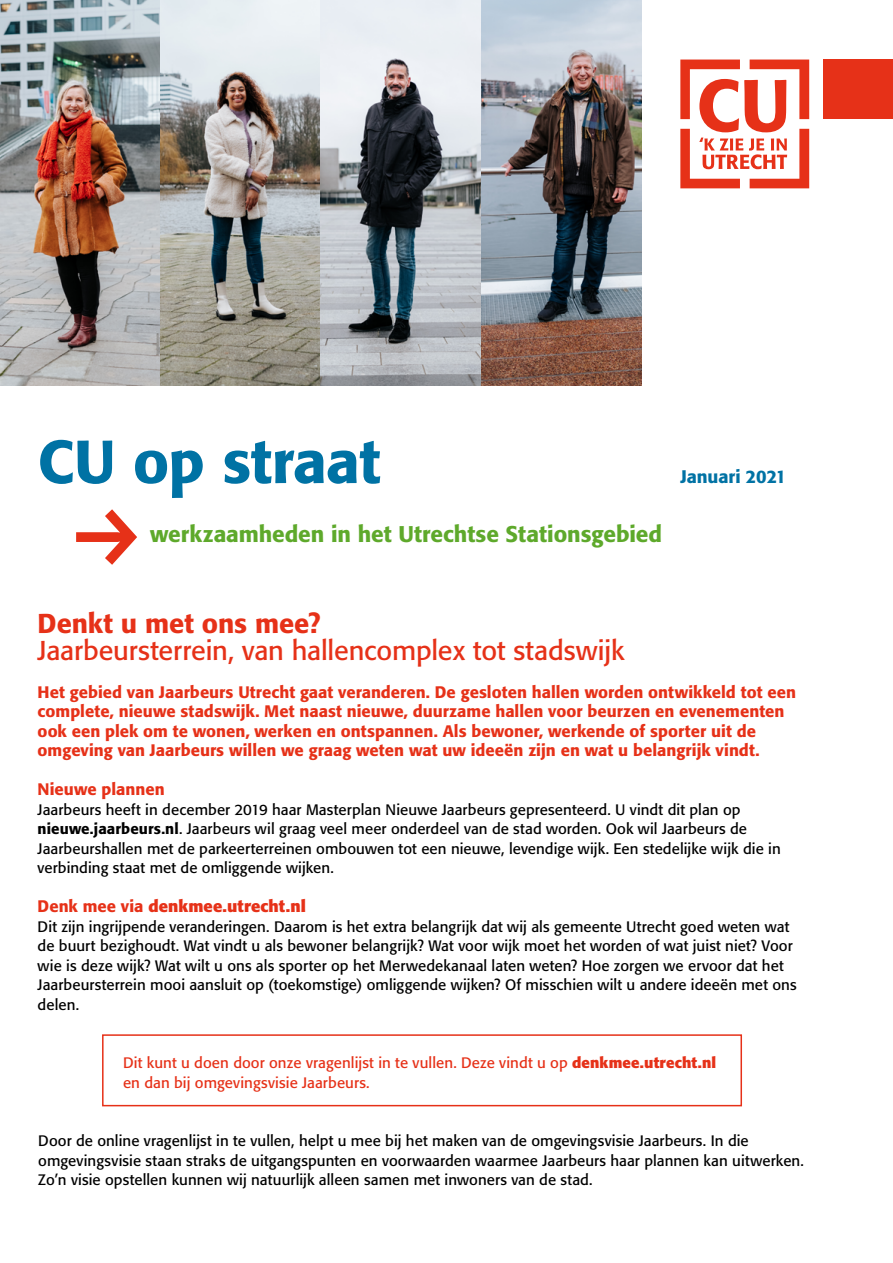
<style>
.page{position:relative;width:893px;height:1263px;background:#fff}
.page>*{position:absolute;margin:0;border:0;box-sizing:border-box;transform-origin:0 0}
.kop{font:500 60px "Formata BQ";letter-spacing:-.005em;color:#0072a4}
.intro_kop{font:27px "Formata BQ";letter-spacing:-.005em;color:#e63118}
.intro_kop-2{font:500 27px "Formata BQ";letter-spacing:-.005em;color:#e63118}
.Sub_kop{font:500 22.5px "Formata BQ";color:#5ea92b}
.datum{font:500 18px "Formata BQ";letter-spacing:-.005em;color:#0072a4}
.Body_kopje{font:500 16.5px/19.5px "Formata BQ";color:#e63118}
.Body_kopje-2{font:700 16.5px "Formata BQ";letter-spacing:.005em;color:#e63118}
.body{font:15px/19.5px "Formata BQ";letter-spacing:.005em;color:#000}
.body-2{font:15px/19.5px "Formata BQ";letter-spacing:.005em;color:#e63118}
.s1{font-weight:500}
.s2{font-weight:700}
</style>
<div class="page">
<img style="left:0;top:0;width:641px;height:386px">
<div style="left:102px;top:1034px;width:640px;height:72px;border:2px solid #e63118"></div>
<div style="left:823px;top:60px;width:70px;height:59px;background:#e63118"></div>
<svg style="left:680px;top:60px;width:129px;height:128px"></svg>
<h1 class="kop" style="left:38px;top:425px;width:344px">CU op straat</h1>
<h3 class="Sub_kop" style="left:150px;top:520px;width:514px">werkzaamheden in het Utrechtse Stationsgebied</h3>
<p class="datum" style="left:680px;top:466px;width:108px">Januari 2021</p>
<h2 class="intro_kop-2" style="left:38px;top:607px;width:285px">Denkt u met ons mee?</h2>
<h2 class="intro_kop" style="left:38px;top:634px;width:588px">Jaarbeursterrein, van hallencomplex tot stadswijk</h2>
<p class="Body_kopje" style="left:38px;top:682px;width:760px">Het gebied van Jaarbeurs Utrecht gaat veranderen. De gesloten hallen worden ontwikkeld tot een complete, nieuwe stadswijk. Met naast nieuwe, duurzame hallen voor beurzen en evenementen ook een plek om te wonen, werken en ontspannen. Als bewoner, werkende of sporter uit de omgeving van Jaarbeurs willen we graag weten wat uw ideeën zijn en wat u belangrijk vindt.</p>
<p class="Body_kopje" style="left:38px;top:779px;width:129px">Nieuwe plannen</p>
<p class="body" style="left:38px;top:799px;width:745px">Jaarbeurs heeft in december 2019 haar Masterplan Nieuwe Jaarbeurs gepresenteerd. U vindt dit plan op <span class="s1">nieuwe.jaarbeurs.nl</span>. Jaarbeurs wil graag veel meer onderdeel van de stad worden. Ook wil Jaarbeurs de Jaarbeurshallen met de parkeerterreinen ombouwen tot een nieuwe, levendige wijk. Een stedelijke wijk die in verbinding staat met de omliggende wijken.</p>
<p class="Body_kopje-2" style="left:38px;top:896px;width:270px"><span class="s1">Denk mee via</span> denkmee.utrecht.nl</p>
<p class="body" style="left:38px;top:916px;width:760px">Dit zijn ingrijpende veranderingen. Daarom is het extra belangrijk dat wij als gemeente Utrecht goed weten wat de buurt bezighoudt. Wat vindt u als bewoner belangrijk? Wat voor wijk moet het worden of wat juist niet? Voor wie is deze wijk? Wat wilt u ons als sporter op het Merwedekanaal laten weten? Hoe zorgen we ervoor dat het Jaarbeursterrein mooi aansluit op (toekomstige) omliggende wijken? Of misschien wilt u andere ideeën met ons delen.</p>
<p class="body-2" style="left:123px;top:1053px;width:595px">Dit kunt u doen door onze vragenlijst in te vullen. Deze vindt u op <span class="s2">denkmee.utrecht.nl </span>en dan bij omgevingsvisie Jaarbeurs.</p>
<p class="body" style="left:38px;top:1131px;width:767px">Door de online vragenlijst in te vullen, helpt u mee bij het maken van de omgevingsvisie Jaarbeurs. In die omgevingsvisie staan straks de uitgangspunten en voorwaarden waarmee Jaarbeurs haar plannen kan uitwerken.<br>Zo’n visie opstellen kunnen wij natuurlijk alleen samen met inwoners van de stad.</p>
</div>
